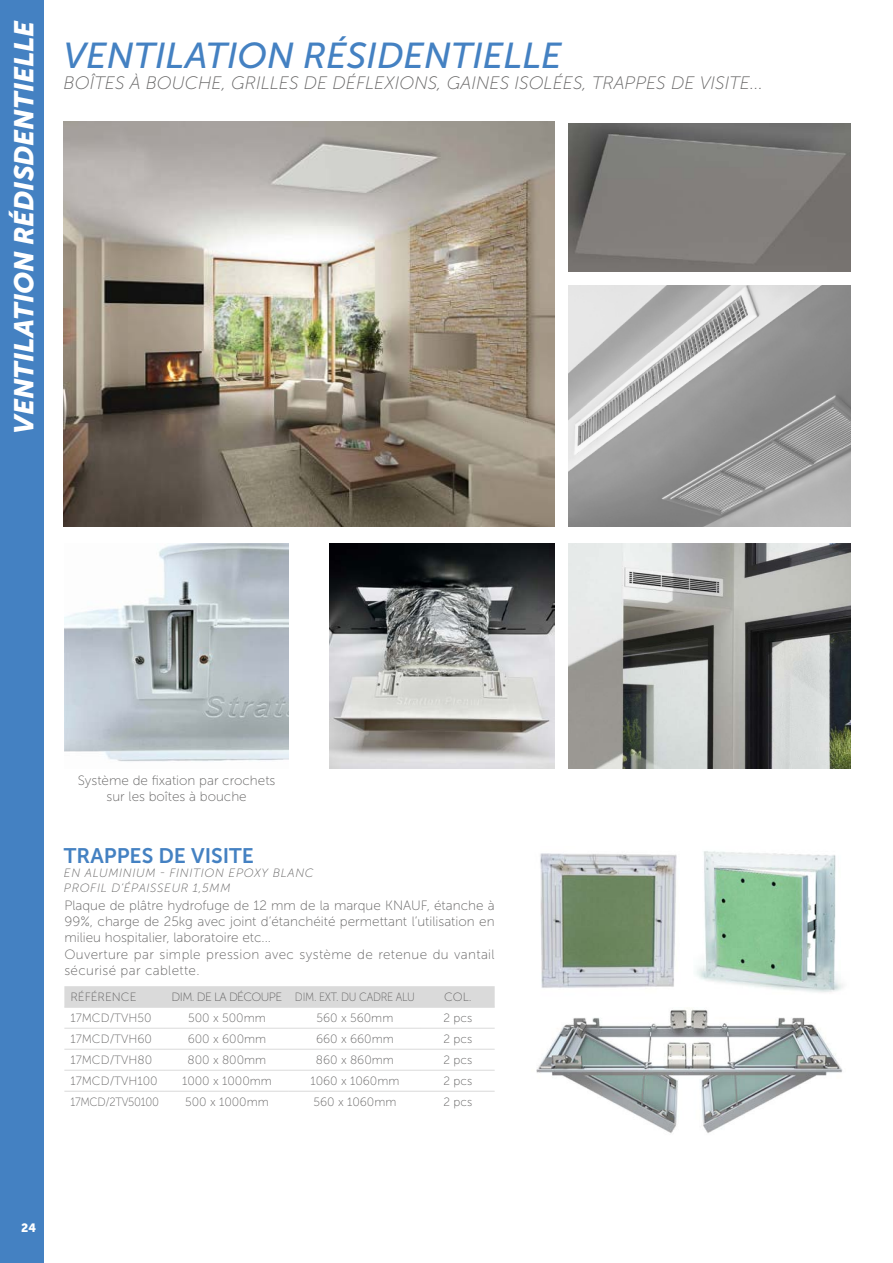
<style>
.page{position:relative;width:893px;height:1263px;background:#fff}
.page>*{position:absolute;margin:0;border:0;box-sizing:border-box;transform-origin:0 0}
.t1{font:italic 36px "Museo Sans 500";color:#4481c2}
.t2{font:italic 27px "Museo Sans 900";color:#fff}
.t3{font:21px "Museo Sans 700";color:#4481c2}
.t4{font:italic 18px "Museo Sans 100";color:#646363}
.t5{font:13.5px/16.2px "Museo Sans 100";color:#646363}
.t6{font:12px "Museo Sans 100";color:#646363}
.t7{font:italic 12px/14.4px "Museo Sans 100";letter-spacing:.05em;color:#646363}
.t8{font:12px "Museo Sans 100";letter-spacing:-.045em;color:#646363}
.t9{font:12px "Museo Sans 100";letter-spacing:-.025em;color:#646363;scale:.93 1}
.t10{font:12px "Museo Sans 900";color:#fff}
</style>
<div class="page">
<div style="left:0;top:0;width:43px;height:1263px;background:#4481c2"></div>
<img style="left:569px;top:123px;width:281px;height:148px">
<img style="left:64px;top:122px;width:490px;height:405px">
<img style="left:569px;top:285px;width:281px;height:242px">
<img style="left:569px;top:543px;width:281px;height:225px">
<img style="left:330px;top:543px;width:224px;height:225px">
<img style="left:64px;top:543px;width:225px;height:219px">
<img style="left:540px;top:853px;width:137px;height:135px">
<div style="left:64px;top:986px;width:431px;height:21px;background:#dadada"></div>
<hr style="left:64px;top:1028px;width:101px;height:1px;background:#dadada">
<hr style="left:165px;top:1028px;width:124px;height:1px;background:#dadada">
<hr style="left:289px;top:1028px;width:132px;height:1px;background:#dadada">
<hr style="left:421px;top:1028px;width:74px;height:1px;background:#dadada">
<hr style="left:64px;top:1049px;width:101px;height:1px;background:#dadada">
<hr style="left:165px;top:1049px;width:124px;height:1px;background:#dadada">
<hr style="left:289px;top:1049px;width:132px;height:1px;background:#dadada">
<hr style="left:421px;top:1049px;width:74px;height:1px;background:#dadada">
<hr style="left:64px;top:1007px;width:101px;height:1px;background:#dadada">
<hr style="left:165px;top:1007px;width:124px;height:1px;background:#dadada">
<hr style="left:289px;top:1007px;width:132px;height:1px;background:#dadada">
<hr style="left:421px;top:1007px;width:74px;height:1px;background:#dadada">
<hr style="left:64px;top:1070px;width:101px;height:1px;background:#dadada">
<hr style="left:165px;top:1070px;width:124px;height:1px;background:#dadada">
<hr style="left:289px;top:1070px;width:132px;height:1px;background:#dadada">
<hr style="left:421px;top:1070px;width:74px;height:1px;background:#dadada">
<hr style="left:64px;top:1091px;width:101px;height:1px;background:#dadada">
<hr style="left:165px;top:1091px;width:124px;height:1px;background:#dadada">
<hr style="left:289px;top:1091px;width:132px;height:1px;background:#dadada">
<hr style="left:421px;top:1091px;width:74px;height:1px;background:#dadada">
<img style="left:696px;top:851px;width:147px;height:142px">
<img style="left:536px;top:1009px;width:307px;height:124px">
<h2 class="t2" style="left:9px;top:434px;width:415px;rotate:-90deg">VENTILATION RÉDISDENTIELLE</h2>
<h2 class="t2" style="left:9px;top:320px;width:284px;rotate:-90deg">POMPES DE RELEVAG</h2>
<h1 class="t1" style="left:64px;top:35px;width:500px">VENTILATION RÉSIDENTIELLE</h1>
<h3 class="t4" style="left:64px;top:73px;width:701px">BOÎTES À BOUCHE, GRILLES DE DÉFLEXIONS, GAINES ISOLÉES, TRAPPES DE VISITE...</h3>
<p class="t5" style="left:78px;top:772px;width:199px;text-align:center">Système de fixation par crochets sur les boîtes à bouche</p>
<h3 class="t3" style="left:64px;top:844px;width:192px">TRAPPES DE VISITE</h3>
<p class="t7" style="left:64px;top:866px;width:251px">EN ALUMINIUM - FINITION EPOXY BLANC<br>PROFIL D’ÉPAISSEUR 1,5MM</p>
<p class="t5" style="left:64px;top:897px;width:432px">Plaque de plâtre hydrofuge de 12 mm de la marque KNAUF, étanche à 99%, charge de 25kg avec joint d’étanchéité permettant l’utilisation en milieu hospitalier, laboratoire etc...<br>Ouverture par simple pression avec système de retenue du vantail sécurisé par cablette.</p>
<p class="t6" style="left:70px;top:991px;width:68px">RÉFÉRENCE</p>
<p class="t8" style="left:172px;top:991px;width:245px">DIM. DE LA DÉCOUPE DIM. EXT. DU CADRE ALU</p>
<p class="t6" style="left:444px;top:991px;width:29px">COL.</p>
<p class="t6" style="left:70px;top:1012px;width:83px">17MCD/TVH50</p>
<p class="t6" style="left:188px;top:1012px;width:79px">500 x 500mm</p>
<p class="t6" style="left:317px;top:1012px;width:78px">560 x 560mm</p>
<p class="t6" style="left:443px;top:1012px;width:30px">2 pcs</p>
<p class="t6" style="left:70px;top:1033px;width:83px">17MCD/TVH60</p>
<p class="t6" style="left:188px;top:1033px;width:80px">600 x 600mm</p>
<p class="t6" style="left:316px;top:1033px;width:79px">660 x 660mm</p>
<p class="t6" style="left:443px;top:1033px;width:30px">2 pcs</p>
<p class="t6" style="left:70px;top:1054px;width:83px">17MCD/TVH80</p>
<p class="t6" style="left:188px;top:1054px;width:80px">800 x 800mm</p>
<p class="t6" style="left:316px;top:1054px;width:79px">860 x 860mm</p>
<p class="t6" style="left:443px;top:1054px;width:30px">2 pcs</p>
<p class="t6" style="left:70px;top:1075px;width:89px">17MCD/TVH100</p>
<p class="t6" style="left:182px;top:1075px;width:91px">1000 x 1000mm</p>
<p class="t6" style="left:310px;top:1075px;width:91px">1060 x 1060mm</p>
<p class="t6" style="left:443px;top:1075px;width:30px">2 pcs</p>
<p class="t9" style="left:70px;top:1096px;width:97px">17MCD/2TV50100</p>
<p class="t6" style="left:185px;top:1096px;width:85px">500 x 1000mm</p>
<p class="t6" style="left:313px;top:1096px;width:84px">560 x 1060mm</p>
<p class="t6" style="left:443px;top:1096px;width:30px">2 pcs</p>
<p class="t10" style="left:21px;top:1221px;width:16px">24</p>
</div>
